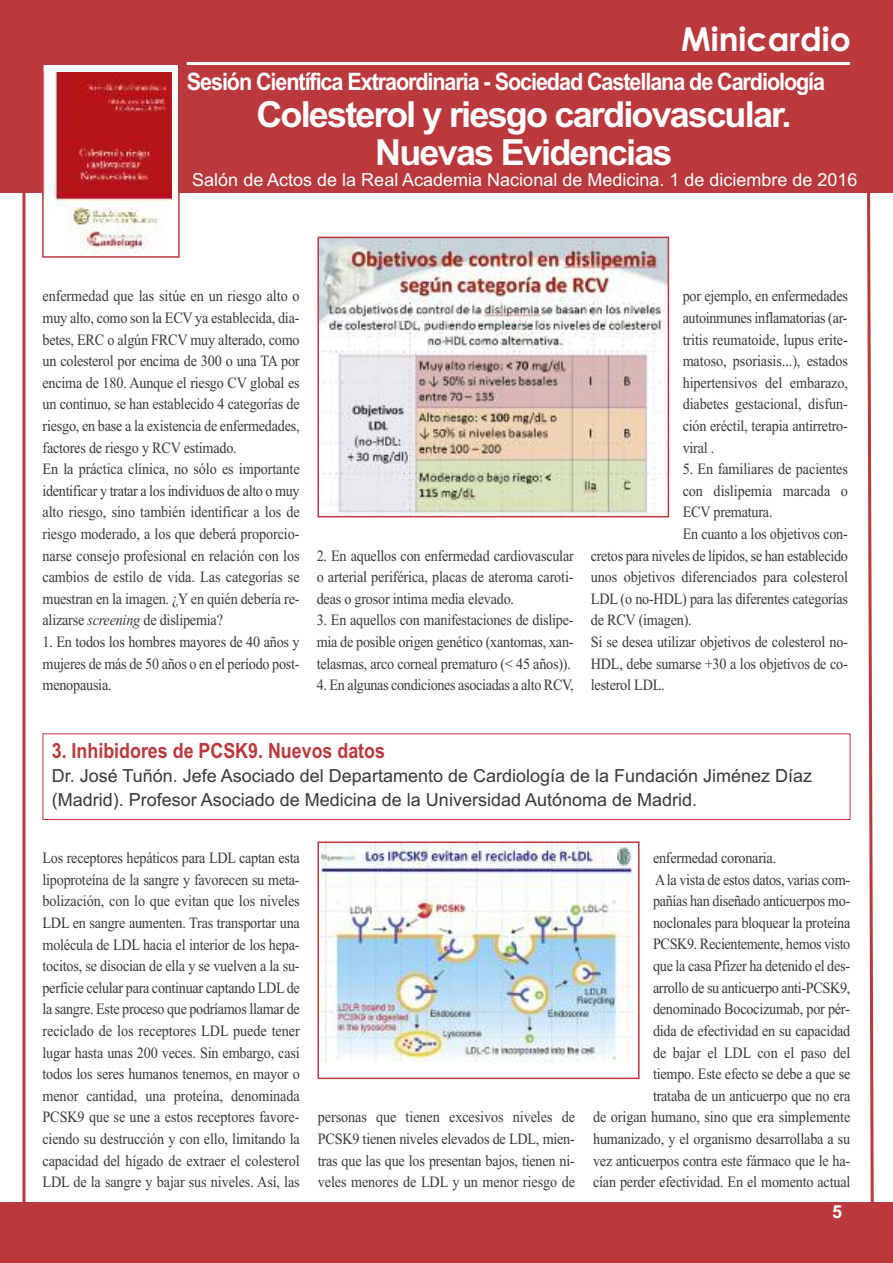
<style>
.page{position:relative;width:893px;height:1263px;background:#fff}
.page>*{position:absolute;margin:0;border:0;box-sizing:border-box;transform-origin:0 0}
.t1{font:700 36px/37.2px "Arial";letter-spacing:-.05em;color:#fff;text-align:center}
.t2{font:700 33px "Century Gothic";color:#fff}
.t3{font:700 24px "Arial";letter-spacing:-.05em;color:#fff;scale:.9 1}
.t4{font:700 21px "Arial";color:#bb393d;scale:.85 1}
.t5{font:18px/24px "Arial";color:#39383a}
.t6{font:18px "Arial";color:#fff}
.t7{font:700 18px "Arial";color:#fff}
.t8{font:15.75px/21.6px "Times New Roman";letter-spacing:-.015em;color:#39383a;text-align:justify;scale:.9 1}
.s1{font-style:italic}
</style>
<div class="page">
<div style="left:0;top:0;width:892px;height:193px;background:#bb393d"></div>
<hr style="left:187px;top:62px;width:663px;height:3px;background:#fff">
<hr style="left:22px;top:179px;width:3px;height:1024px;background:#bb393d">
<svg style="left:867px;top:193px;width:7px;height:1009px"></svg>
<div style="left:44px;top:65px;width:134px;height:191px;background:#fff"></div>
<img style="left:45px;top:72px;width:126px;height:183px">
<div style="left:42px;top:63px;width:138px;height:195px;border:2px solid #bb393d"></div>
<div style="left:0;top:1202px;width:892px;height:61px;background:#bb393d"></div>
<img style="left:320px;top:240px;width:346px;height:274px">
<div style="left:317px;top:237px;width:352px;height:280px;border:2px solid #bb393d"></div>
<div style="left:43px;top:733px;width:807px;height:87px;border:1px solid #bb393d"></div>
<img style="left:320px;top:844px;width:313px;height:217px">
<div style="left:317px;top:841px;width:323px;height:238px;border:2px solid #bb393d"></div>
<h2 class="t2" style="left:681px;top:21px;width:171px">Minicardio</h2>
<h3 class="t3" style="left:187px;top:68px;width:711px">Sesión Científica Extraordinaria - Sociedad Castellana de Cardiología</h3>
<h1 class="t1" style="left:256px;top:96px;width:537px">Colesterol y riesgo cardiovascular.<br>Nuevas Evidencias</h1>
<p class="t6" style="left:192px;top:169px;width:667px">Salón de Actos de la Real Academia Nacional de Medicina. 1 de diciembre de 2016</p>
<p class="t8" style="left:43px;top:285px;width:287px;text-align:left">enfermedad que las sitúe en un riesgo alto o muy alto, como son la ECV ya establecida, dia&shy;betes, ERC o algún FRCV muy alterado, como un colesterol por encima de 300 o una TA por encima de 180. Aunque el riesgo CV global es un continuo, se han establecido 4 categorías de riesgo, en base a la existencia de enfermedades, factores de riesgo y RCV estimado.<br>En la práctica clínica, no sólo es importante identificar y tratar a los individuos de alto o muy alto riesgo, sino también identificar a los de riesgo moderado, a los que deberá proporcio&shy;narse consejo profesional en relación con los cambios de estilo de vida. Las categorías se muestran en la imagen. ¿Y en quién debería re&shy;alizarse <span class="s1">screening</span> de dislipemia?</p>
<p class="t8" style="left:43px;top:631px;width:287px">1. En todos los hombres mayores de 40 años y mujeres de más de 50 años o en el período post&shy;menopausia.</p>
<p class="t8" style="left:317px;top:544px;width:287px">2. En aquellos con enfermedad cardiovascular o arterial periférica, placas de ateroma caroti&shy;deas o grosor intima media elevado.</p>
<p class="t8" style="left:317px;top:609px;width:287px">3. En aquellos con manifestaciones de dislipe&shy;mia de posible origen genético (xantomas, xan&shy;telasmas, arco corneal prematuro (&lt; 45 años)).</p>
<p class="t8" style="left:317px;top:674px;width:287px">4. En algunas condiciones asociadas a alto RCV,</p>
<p class="t8" style="left:683px;top:285px;width:185px">por ejemplo, en enfermedades autoinmunes inflamatorias (ar&shy;tritis reumatoide, lupus erite&shy;matoso, psoriasis...), estados hipertensivos del embarazo, diabetes gestacional, disfun&shy;ción eréctil, terapia antirretro&shy;viral .</p>
<p class="t8" style="left:683px;top:458px;width:185px">5. En familiares de pacientes</p>
<p class="t8" style="left:683px;top:480px;width:185px">con dislipemia marcada o</p>
<p class="t8" style="left:683px;top:501px;width:101px">ECV prematura.</p>
<p class="t8" style="left:683px;top:523px;width:185px">En cuanto a los objetivos con-</p>
<p class="t8" style="left:591px;top:544px;width:287px">cretos para niveles de lípidos, se han establecido</p>
<p class="t8" style="left:591px;top:566px;width:287px">unos objetivos diferenciados para colesterol</p>
<p class="t8" style="left:591px;top:588px;width:287px">LDL (o no-HDL) para las diferentes categorías</p>
<p class="t8" style="left:591px;top:609px;width:114px">de RCV (imagen).</p>
<p class="t8" style="left:591px;top:631px;width:287px">Si se desea utilizar objetivos de colesterol no-</p>
<p class="t8" style="left:591px;top:652px;width:287px">HDL, debe sumarse +30 a los objetivos de co-</p>
<p class="t8" style="left:591px;top:674px;width:84px">lesterol LDL.</p>
<h3 class="t4" style="left:52px;top:739px;width:394px">3. Inhibidores de PCSK9. Nuevos datos</h3>
<p class="t5" style="left:52px;top:764px;width:762px">Dr. José Tuñón. Jefe Asociado del Departamento de Cardiología de la Fundación Jiménez Díaz (Madrid). Profesor Asociado de Medicina de la Universidad Autónoma de Madrid.</p>
<p class="t8" style="left:42px;top:847px;width:287px">Los receptores hepáticos para LDL captan esta lipoproteína de la sangre y favorecen su meta&shy;bolización, con lo que evitan que los niveles LDL en sangre aumenten. Tras transportar una molécula de LDL hacia el interior de los hepa&shy;tocitos, se disocian de ella y se vuelven a la su&shy;perficie celular para continuar captando LDL de la sangre. Este proceso que podríamos llamar de reciclado de los receptores LDL puede tener lugar hasta unas 200 veces. Sin embargo, casi todos los seres humanos tenemos, en mayor o menor cantidad, una proteína, denominada PCSK9 que se une a estos receptores favore&shy;ciendo su destrucción y con ello, limitando la capacidad del hígado de extraer el colesterol LDL de la sangre y bajar sus niveles. Así, las</p>
<p class="t8" style="left:318px;top:1106px;width:287px">personas que tienen excesivos niveles de PCSK9 tienen niveles elevados de LDL, mien&shy;tras que las que los presentan bajos, tienen ni&shy;veles menores de LDL y un menor riesgo de</p>
<p class="t8" style="left:653px;top:847px;width:138px">enfermedad coronaria.</p>
<p class="t8" style="left:655px;top:868px;width:218px">Ala vista de estos datos, varias com-</p>
<p class="t8" style="left:653px;top:890px;width:221px">pañías han diseñado anticuerpos mo-</p>
<p class="t8" style="left:653px;top:912px;width:221px">noclonales para bloquear la proteína</p>
<p class="t8" style="left:653px;top:933px;width:221px">PCSK9. Recientemente, hemos visto</p>
<p class="t8" style="left:653px;top:955px;width:221px">que la casa Pfizer ha detenido el des-</p>
<p class="t8" style="left:653px;top:976px;width:221px">arrollo de su anticuerpo anti-PCSK9,</p>
<p class="t8" style="left:653px;top:998px;width:220px">denominado Bococizumab, por pér-</p>
<p class="t8" style="left:653px;top:1020px;width:221px">dida de efectividad en su capacidad</p>
<p class="t8" style="left:653px;top:1041px;width:221px">de bajar el LDL con el paso del</p>
<p class="t8" style="left:653px;top:1063px;width:221px">tiempo. Este efecto se debe a que se</p>
<p class="t8" style="left:653px;top:1084px;width:221px">trataba de un anticuerpo que no era</p>
<p class="t8" style="left:593px;top:1106px;width:287px">de origan humano, sino que era simplemente</p>
<p class="t8" style="left:593px;top:1128px;width:287px">humanizado, y el organismo desarrollaba a su</p>
<p class="t8" style="left:593px;top:1149px;width:287px">vez anticuerpos contra este fármaco que le ha-</p>
<p class="t8" style="left:593px;top:1171px;width:287px">cían perder efectividad. En el momento actual</p>
<p class="t7" style="left:832px;top:1201px;width:12px">5</p>
</div>
